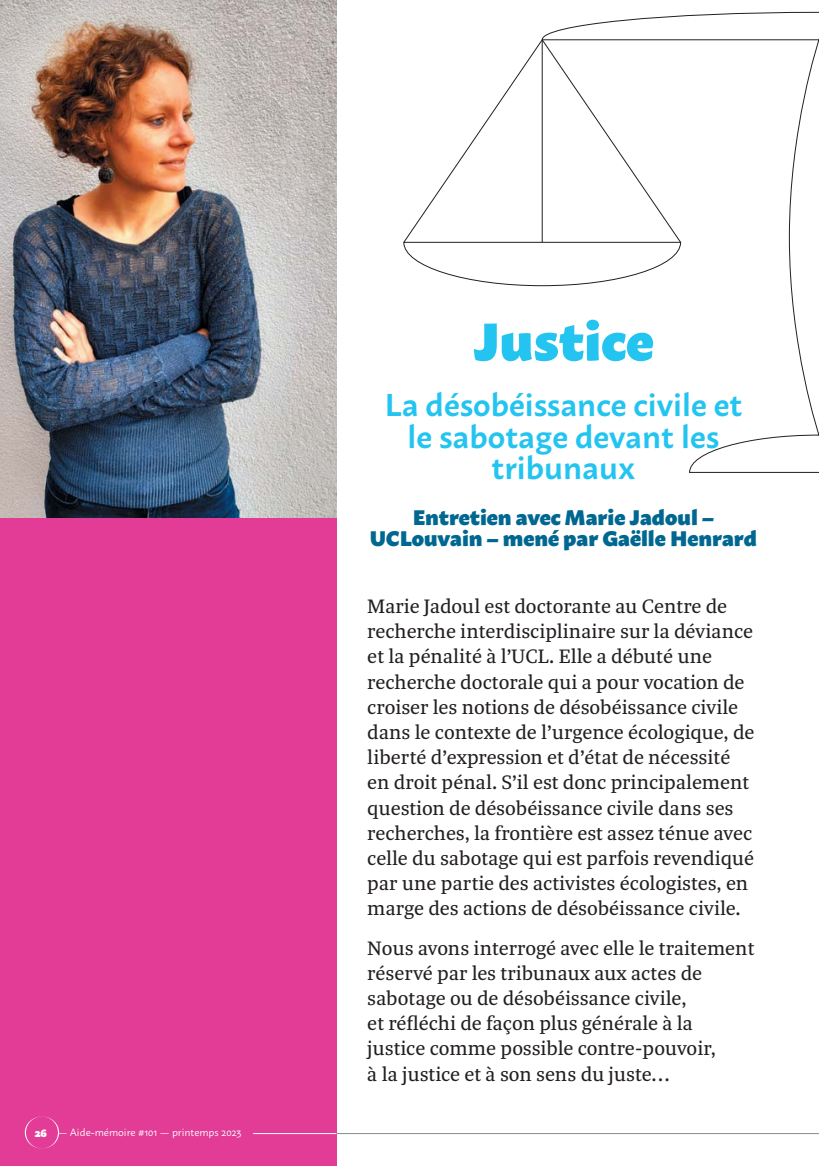
<style>
.page{position:relative;width:819px;height:1166px;background:#fff}
.page>*{position:absolute;margin:0;border:0;box-sizing:border-box;transform-origin:0 0}
.t1{font:900 52.5px "Macho";color:#24c4f0}
.t2{font:600 31.5px/31.5px "Macho";color:#24c4f0;text-align:center}
.t3{font:21px/25.2px "Tasman";letter-spacing:-.005em;color:#231f20}
.t4{font:900 21px/21px "Macho";color:#006890;text-align:center}
.t5{font:10.5px "Macho";color:#fff}
.s1{font-weight:900}
.s2{font-family:"Adonis"}
</style>
<div class="page">
<div style="left:0;top:0;width:336px;height:1166px;background:#e23c96"></div>
<svg style="left:403px;top:11px;width:416px;height:462px"></svg>
<img style="left:0;top:0;width:336px;height:517px">
<hr style="left:336px;top:1133px;width:483px;height:1px;background:#868b90">
<svg style="left:25px;top:1116px;width:34px;height:32px"></svg>
<hr style="left:253px;top:1133px;width:83px;height:1px;background:#fff">
<p class="t5" style="left:35px;top:1127px;width:208px"><span class="s1">26</span> <span class="s2">—</span> Aide-mémoire #101 — printemps 2023</p>
<h1 class="t1" style="left:473px;top:320px;width:182px">Justice</h1>
<h2 class="t2" style="left:384px;top:393px;width:359px">La désobéissance civile et le sabotage devant les tribunaux</h2>
<p class="t4" style="left:369px;top:509px;width:389px">Entretien avec Marie Jadoul –<br>UCLouvain – mené par Gaëlle Henrard</p>
<p class="t3" style="left:367px;top:595px;width:388px">Marie Jadoul est doctorante au Centre de recherche interdisciplinaire sur la déviance et la pénalité à l’UCL. Elle a débuté une recherche doctorale qui a pour vocation de croiser les notions de désobéissance civile dans le contexte de l’urgence écologique, de liberté d’expression et d’état de nécessité en droit pénal. S’il est donc principalement question de désobéissance civile dans ses recherches, la frontière est assez ténue avec celle du sabotage qui est parfois revendiqué par une partie des activistes écologistes, en marge des actions de désobéissance civile.</p>
<p class="t3" style="left:367px;top:937px;width:388px">Nous avons interrogé avec elle le traitement réservé par les tribunaux aux actes de sabotage ou de désobéissance civile,<br>et réfléchi de façon plus générale à la justice comme possible contre-pouvoir,<br>à la justice et à son sens du juste…</p>
</div>
